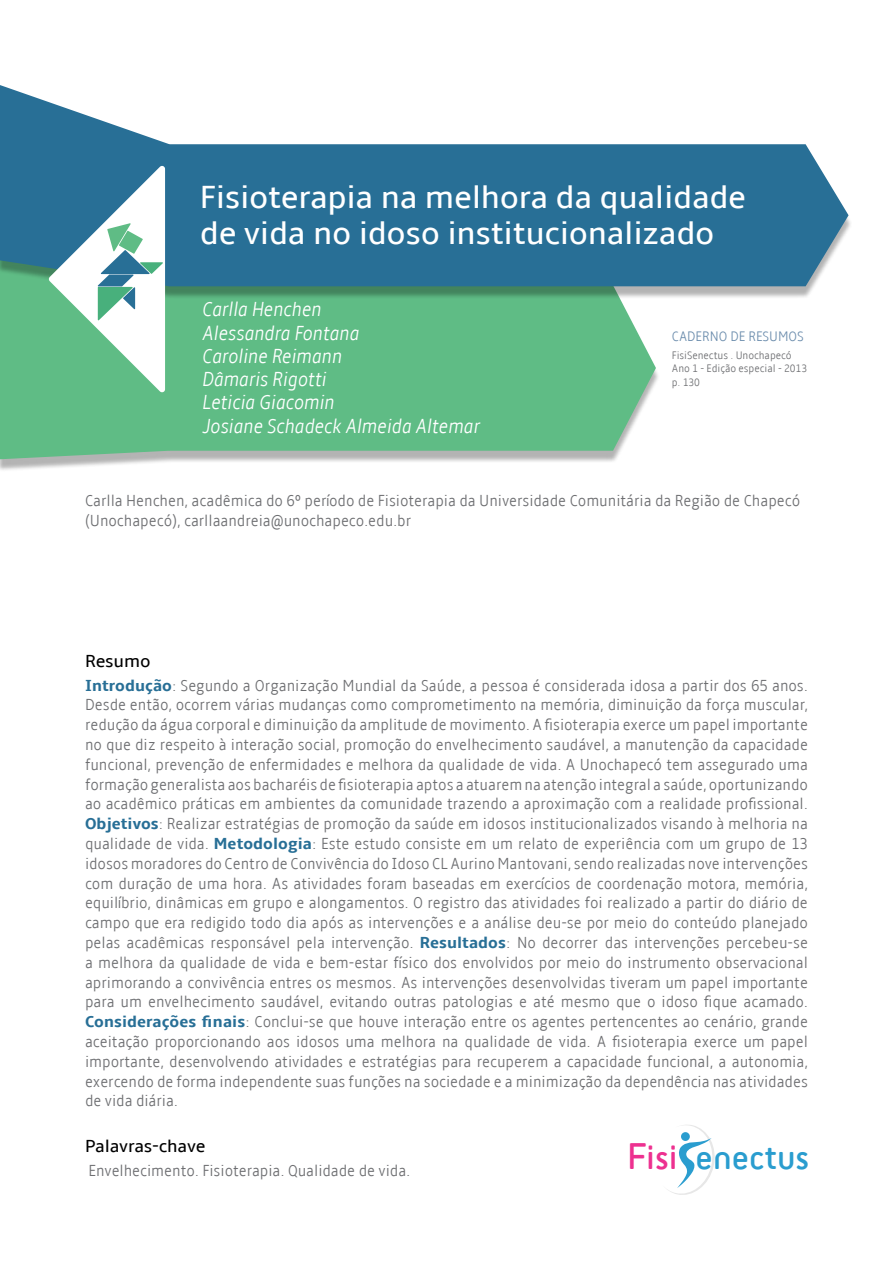
<style>
.page{position:relative;width:893px;height:1263px;background:#fff}
.page>*{position:absolute;margin:0;border:0;box-sizing:border-box;transform-origin:0 0}
.t1{font:37.65px "Sci Fly Sans";color:#2a9dcf}
.t2{font:37.65px "Sci Fly Sans";color:#ed3190}
.t3{font:33px/36px "Amble";letter-spacing:-.01em;color:#fff}
.t4{font:italic 300 condensed 21px/23.2px "Amble";letter-spacing:-.01em;color:#fff}
.t5{font:18px "Amble";letter-spacing:-.01em;color:#000}
.t6{font:300 condensed 16.5px/19.8px "Amble";color:#6d6e71}
.t7{font:300 condensed 14.25px "Amble";color:#6c8dad}
.t8{font:300 condensed 11.25px/13.5px "Amble";color:#6d6e71}
.s1{font-weight:700;font-stretch:normal;color:#286f96}
</style>
<div class="page">
<div style="left:0;top:260px;width:660px;height:212px;background:#000;opacity:.3"></div>
<div style="left:169px;top:299px;width:487px;height:152px;background:#5fbc85"></div>
<div style="left:0;top:90px;width:853px;height:209px;background:#000;opacity:.3"></div>
<div style="left:169px;top:144px;width:679px;height:142px;background:#286f96"></div>
<svg style="left:0;top:85px;width:169px;height:374px"></svg>
<svg style="left:667px;top:1125px;width:48px;height:70px"></svg>
<h2 class="t3" style="left:200px;top:180px;width:548px">Fisioterapia na melhora da qualidade de vida no idoso institucionalizado</h2>
<p class="t4" style="left:202px;top:298px;width:279px">Carlla Henchen<br>Alessandra Fontana<br>Caroline Reimann<br>Dâmaris Rigotti<br>Leticia Giacomin<br>Josiane Schadeck Almeida Altemar</p>
<p class="t7" style="left:672px;top:328px;width:133px">CADERNO DE RESUMOS</p>
<p class="t8" style="left:672px;top:349px;width:137px">FisiSenectus . Unochapecó<br>Ano 1 - Edição especial - 2013 p. 130</p>
<p class="t6" style="left:85px;top:491px;width:717px">Carlla Henchen, acadêmica do 6º período de Fisioterapia da Universidade Comunitária da Região de Chapecó (Unochapecó), carllaandreia@unochapeco.edu.br</p>
<p class="t5" style="left:85px;top:650px;width:67px">Resumo</p>
<p class="t6" style="left:85px;top:675px;width:724px;text-align:justify"><span class="s1">Introdução</span>: Segundo a Organização Mundial da Saúde, a pessoa é considerada idosa a partir dos 65 anos.<br>Desde então, ocorrem várias mudanças como comprometimento na memória, diminuição da força muscular, redução da água corporal e diminuição da amplitude de movimento. A fisioterapia exerce um papel importante no que diz respeito à interação social, promoção do envelhecimento saudável, a manutenção da capacidade funcional, prevenção de enfermidades e melhora da qualidade de vida. A Unochapecó tem assegurado uma formação generalista aos bacharéis de fisioterapia aptos a atuarem na atenção integral a saúde, oportunizando ao acadêmico práticas em ambientes da comunidade trazendo a aproximação com a realidade profissional.<br><span class="s1">Objetivos</span>: Realizar estratégias de promoção da saúde em idosos institucionalizados visando à melhoria na qualidade de vida. <span class="s1">Metodologia</span>: Este estudo consiste em um relato de experiência com um grupo de 13 idosos moradores do Centro de Convivência do Idoso CL Aurino Mantovani, sendo realizadas nove intervenções com duração de uma hora. As atividades foram baseadas em exercícios de coordenação motora, memória, equilíbrio, dinâmicas em grupo e alongamentos. O registro das atividades foi realizado a partir do diário de campo que era redigido todo dia após as intervenções e a análise deu-se por meio do conteúdo planejado pelas acadêmicas responsável pela intervenção. <span class="s1">Resultados</span>: No decorrer das intervenções percebeu-se a melhora da qualidade de vida e bem-estar físico dos envolvidos por meio do instrumento observacional aprimorando a convivência entres os mesmos. As intervenções desenvolvidas tiveram um papel importante para um envelhecimento saudável, evitando outras patologias e até mesmo que o idoso fique acamado.<br><span class="s1">Considerações finais</span>: Conclui-se que houve interação entre os agentes pertencentes ao cenário, grande aceitação proporcionando aos idosos uma melhora na qualidade de vida. A fisioterapia exerce um papel importante, desenvolvendo atividades e estratégias para recuperem a capacidade funcional, a autonomia, exercendo de forma independente suas funções na sociedade e a minimização da dependência nas atividades de vida diária.</p>
<p class="t5" style="left:85px;top:1135px;width:122px">Palavras-chave</p>
<p class="t6" style="left:89px;top:1160px;width:323px">Envelhecimento. Fisioterapia. Qualidade de vida.</p>
<h1 class="t2" style="left:627px;top:1134px;width:52px">Fisi</h1>
<h1 class="t1" style="left:696px;top:1134px;width:115px">enectus</h1>
</div>
